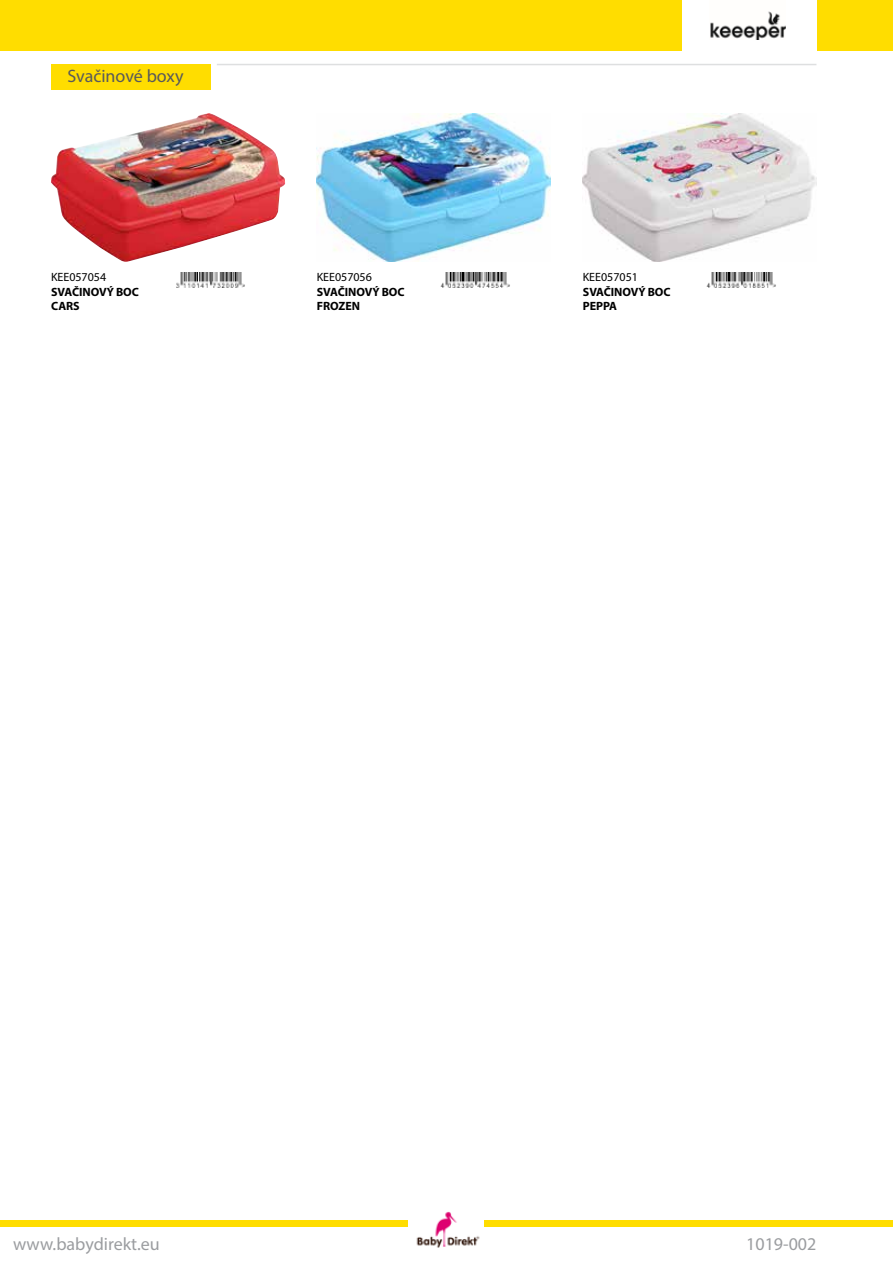
<style>
.page{position:relative;width:893px;height:1263px;background:#fff}
.page>*{position:absolute;margin:0;border:0;box-sizing:border-box;transform-origin:0 0}
.t1{font:18px "Myriad Pro";color:#9b9da0}
.t2{font:18px "Myriad Pro";color:#58595b}
.t3{font:700 12px/14.4px "Myriad Pro";letter-spacing:-.005em;color:#000}
.t4{font:12px "Myriad Pro";color:#000}
</style>
<div class="page">
<div style="left:0;top:0;width:893px;height:51px;background:#fd0"></div>
<div style="left:0;top:1220px;width:893px;height:7px;background:#fd0"></div>
<div style="left:682px;top:0;width:134px;height:64px;background:#fff"></div>
<div style="left:409px;top:1212px;width:75px;height:51px;background:#fff"></div>
<img style="left:416px;top:1212px;width:64px;height:36px">
<img style="left:710px;top:11px;width:76px;height:29px">
<div style="left:51px;top:64px;width:159px;height:25px;background:#fd0"></div>
<hr style="left:217px;top:64px;width:599px;height:1px;background:#dedfe0">
<img style="left:51px;top:113px;width:234px;height:149px">
<img style="left:317px;top:113px;width:233px;height:149px">
<img style="left:583px;top:113px;width:233px;height:149px">
<img style="left:176px;top:272px;width:69px;height:15px">
<img style="left:706px;top:272px;width:70px;height:15px">
<img style="left:440px;top:272px;width:70px;height:15px">
<h1 class="t2" style="left:67px;top:65px;width:118px">Svačinové boxy</h1>
<p class="t4" style="left:51px;top:270px;width:57px">KEE057054</p>
<p class="t3" style="left:51px;top:284px;width:89px">SVAČINOVÝ BOC<br>CARS</p>
<p class="t4" style="left:317px;top:270px;width:57px">KEE057056</p>
<p class="t3" style="left:317px;top:284px;width:89px">SVAČINOVÝ BOC<br>FROZEN</p>
<p class="t4" style="left:583px;top:270px;width:57px">KEE057051</p>
<p class="t3" style="left:583px;top:284px;width:89px">SVAČINOVÝ BOC<br>PEPPA</p>
<h1 class="t1" style="left:13px;top:1233px;width:148px">www.babydirekt.eu</h1>
<h1 class="t1" style="left:746px;top:1233px;width:72px">1019-002</h1>
</div>
